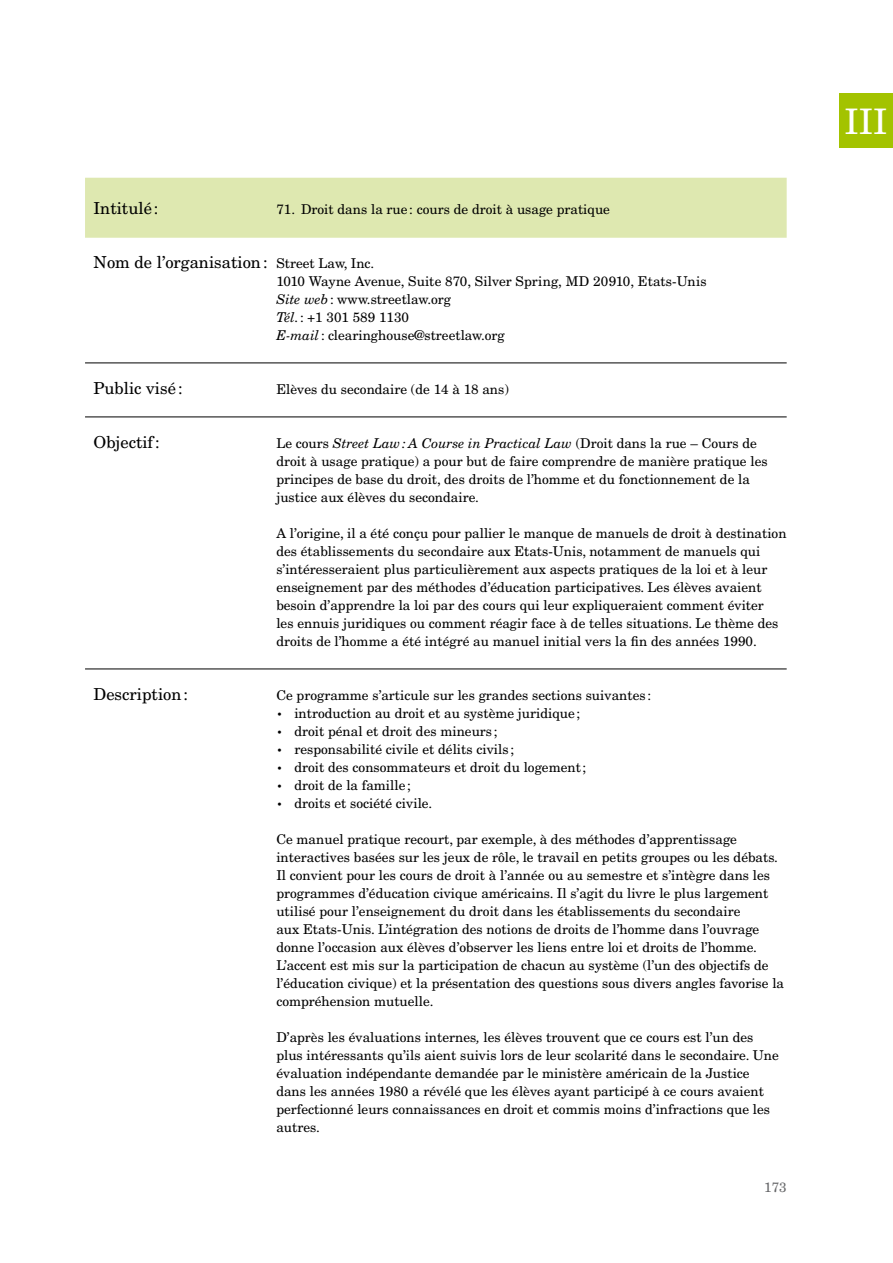
<style>
.page{position:relative;width:893px;height:1263px;background:#fff}
.page>*{position:absolute;margin:0;border:0;box-sizing:border-box;transform-origin:0 0}
.t1{font:35.25px "New Century Schlbk LT Std";color:#fff}
.t2{font:16.5px "New Century Schlbk LT Std";color:#000}
.t3{font:13.5px/18px "New Century Schlbk LT Std";color:#000}
.t4{font:13.5px "New Century Schlbk LT Std";color:#646567}
.s1{font-size:13.5px}
.s2{font-style:italic}
.s3{font-size:22.5px}
</style>
<div class="page">
<div style="left:839px;top:94px;width:54px;height:54px;background:#a3c300"></div>
<div style="left:85px;top:178px;width:702px;height:60px;background:#dee8b0"></div>
<hr style="left:85px;top:363px;width:702px;height:1px;background:#000">
<hr style="left:85px;top:417px;width:702px;height:1px;background:#000">
<hr style="left:85px;top:669px;width:702px;height:1px;background:#000">
<p class="t2" style="left:94px;top:198px;width:67px">Intitulé:</p>
<p class="t3" style="left:276px;top:200px;width:335px">71. Droit dans la rue : cours de droit à usage pratique</p>
<p class="t2" style="left:94px;top:252px;width:282px">Nom de l’organisation: <span class="s1">Street Law, Inc.</span></p>
<p class="t3" style="left:276px;top:272px;width:432px">1010 Wayne Avenue, Suite 870, Silver Spring, MD 20910, Etats-Unis <span class="s2">Site web</span>: www.streetlaw.org<br><span class="s2">Tél.</span>: +1 301 589 1130<br><span class="s2">E-mail</span>: clearinghouse@streetlaw.org</p>
<p class="t2" style="left:94px;top:378px;width:91px">Public visé :</p>
<p class="t3" style="left:276px;top:380px;width:234px">Elèves du secondaire (de 14 à 18 ans)</p>
<p class="t2" style="left:94px;top:432px;width:68px">Objectif:</p>
<p class="t3" style="left:276px;top:434px;width:493px">Le cours <span class="s2">Street Law: A Course in Practical Law</span> (Droit dans la rue – Cours de droit à usage pratique) a pour but de faire comprendre de manière pratique les principes de base du droit, des droits de l’homme et du fonctionnement de la justice aux élèves du secondaire.</p>
<p class="t3" style="left:276px;top:524px;width:512px">A l’origine, il a été conçu pour pallier le manque de manuels de droit à destination des établissements du secondaire aux Etats-Unis, notamment de manuels qui s’intéresseraient plus particulièrement aux aspects pratiques de la loi et à leur enseignement par des méthodes d’éducation participatives. Les élèves avaient besoin d’apprendre la loi par des cours qui leur expliqueraient comment éviter<br>les ennuis juridiques ou comment réagir face à de telles situations. Le thème des droits de l’homme a été intégré au manuel initial vers la fin des années 1990.</p>
<p class="t2" style="left:94px;top:684px;width:96px">Description:</p>
<p class="t3" style="left:276px;top:686px;width:376px">Ce programme s’articule sur les grandes sections suivantes : <span class="s3">∙</span> introduction au droit et au système juridique;<br><span class="s3">∙</span> droit pénal et droit des mineurs ;<br><span class="s3">∙</span> responsabilité civile et délits civils ;<br><span class="s3">∙</span> droit des consommateurs et droit du logement;<br><span class="s3">∙</span> droit de la famille;<br><span class="s3">∙</span> droits et société civile.</p>
<p class="t3" style="left:276px;top:830px;width:509px">Ce manuel pratique recourt, par exemple, à des méthodes d’apprentissage interactives basées sur les jeux de rôle, le travail en petits groupes ou les débats.<br>Il convient pour les cours de droit à l’année ou au semestre et s’intègre dans les programmes d’éducation civique américains. Il s’agit du livre le plus largement utilisé pour l’enseignement du droit dans les établissements du secondaire<br>aux Etats-Unis. L’intégration des notions de droits de l’homme dans l’ouvrage donne l’occasion aux élèves d’observer les liens entre loi et droits de l’homme.<br>L’accent est mis sur la participation de chacun au système (l’un des objectifs de l’éducation civique) et la présentation des questions sous divers angles favorise la compréhension mutuelle.</p>
<p class="t3" style="left:276px;top:1028px;width:504px">D’après les évaluations internes<span class="s2">,</span> les élèves trouvent que ce cours est l’un des plus intéressants qu’ils aient suivis lors de leur scolarité dans le secondaire. Une évaluation indépendante demandée par le ministère américain de la Justice dans les années 1980 a révélé que les élèves ayant participé à ce cours avaient perfectionné leurs connaissances en droit et commis moins d’infractions que les autres.</p>
<p class="t4" style="left:764px;top:1179px;width:24px">173</p>
<h1 class="t1" style="left:844px;top:100px;width:44px">III</h1>
</div>
